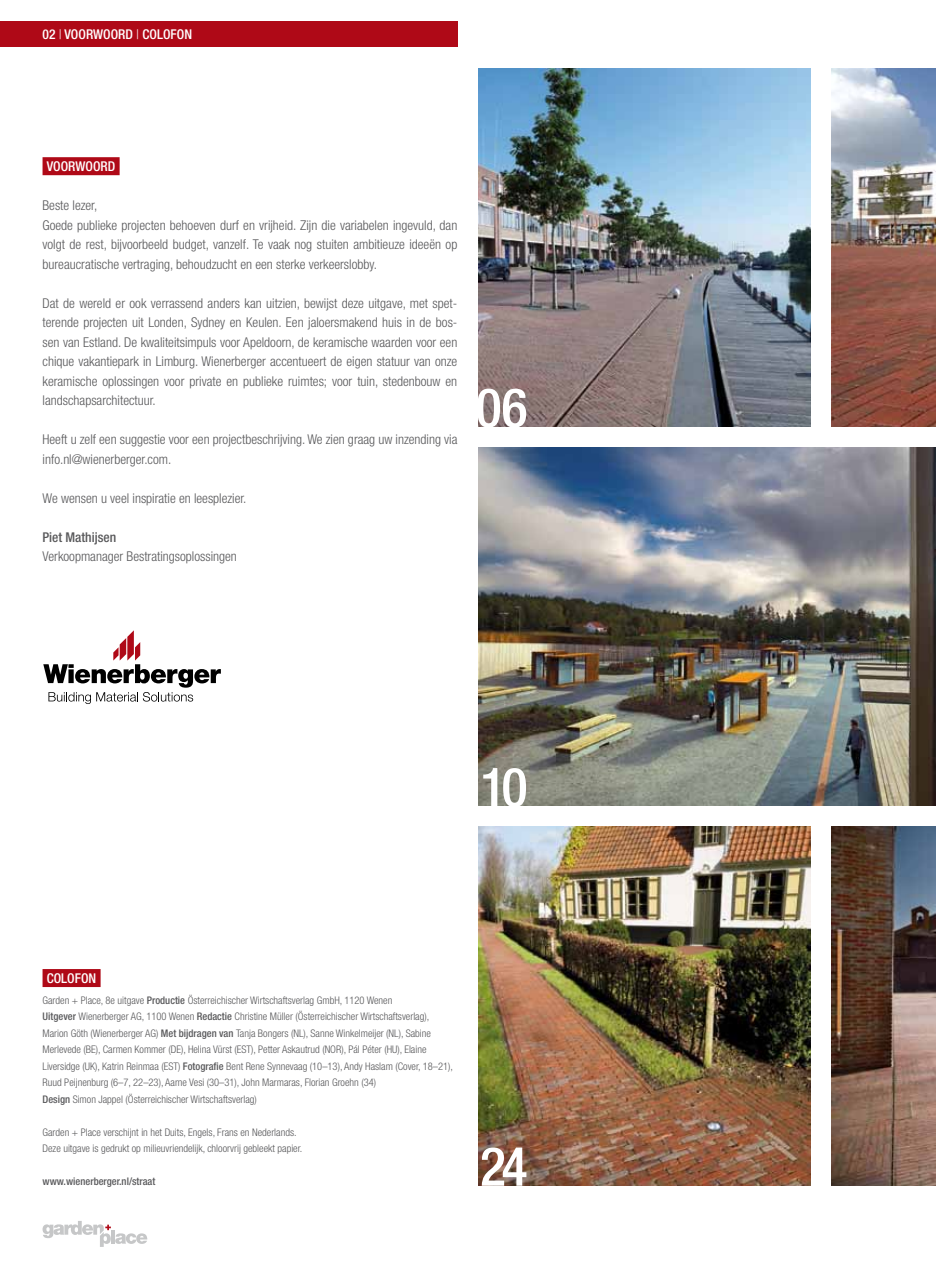
<style>
.page{position:relative;width:936px;height:1263px;background:#fff}
.page>*{position:absolute;margin:0;border:0;box-sizing:border-box;transform-origin:0 0}
.t1{font:500 condensed 54px "Helvetica Neue LT Pro";color:#fff}
.t2{font:300 condensed 13.5px/19.5px "Helvetica Neue LT Pro";color:#58585a}
.t3{font:500 condensed 13.5px "Helvetica Neue LT Pro";color:#fff}
.t4{font:500 condensed 13.5px "Helvetica Neue LT Pro";color:#58585a}
.t5{font:300 condensed 10.5px/16.5px "Helvetica Neue LT Pro";color:#58585a}
.t6{font:500 condensed 10.5px "Helvetica Neue LT Pro";color:#58585a}
.s1{font-weight:300}
.s2{font-weight:500}
</style>
<div class="page">
<div style="left:0;top:21px;width:457px;height:26px;background:#af0917"></div>
<svg style="left:43px;top:1221px;width:104px;height:26px"></svg>
<img style="left:478px;top:68px;width:332px;height:358px">
<img style="left:831px;top:68px;width:104px;height:358px">
<img style="left:478px;top:447px;width:457px;height:359px">
<img style="left:831px;top:827px;width:104px;height:358px">
<img style="left:478px;top:827px;width:332px;height:358px">
<div style="left:43px;top:157px;width:77px;height:18px;background:#af0917"></div>
<div style="left:43px;top:969px;width:58px;height:18px;background:#af0917"></div>
<svg style="left:43px;top:630px;width:178px;height:74px"></svg>
<p class="t3" style="left:43px;top:27px;width:151px">02 <span class="s1">|</span> Voorwoord <span class="s1">|</span> Colofon</p>
<p class="t3" style="left:47px;top:158px;width:70px">Voorwoord</p>
<p class="t2" style="left:43px;top:195px;width:416px">Beste lezer,<br>Goede publieke projecten behoeven durf en vrijheid. Zijn die variabelen ingevuld, dan volgt de rest, bijvoorbeeld budget, vanzelf. Te vaak nog stuiten ambitieuze ideeën op bureaucratische vertraging, behoudzucht en een sterke verkeerslobby.</p>
<p class="t2" style="left:43px;top:293px;width:416px;text-align:justify">Dat de wereld er ook verrassend anders kan uitzien, bewijst deze uitgave, met spet&shy;terende projecten uit Londen, Sydney en Keulen. Een jaloersmakend huis in de bos&shy;sen van Estland. De kwaliteitsimpuls voor Apeldoorn, de keramische waarden voor een chique vakantiepark in Limburg. Wienerberger accentueert de eigen statuur van onze keramische oplossingen voor private en publieke ruimtes; voor tuin, stedenbouw en landschapsarchitectuur.</p>
<p class="t2" style="left:43px;top:429px;width:416px">Heeft u zelf een suggestie voor een projectbeschrijving. We zien graag uw inzending via info.nl@wienerberger.com.</p>
<p class="t2" style="left:43px;top:488px;width:205px">We wensen u veel inspiratie en leesplezier.</p>
<p class="t4" style="left:43px;top:529px;width:75px">Piet Mathijsen</p>
<p class="t2" style="left:43px;top:546px;width:196px">Verkoopmanager Bestratingsoplossingen</p>
<h1 class="t1" style="left:475px;top:375px;width:53px">06</h1>
<h1 class="t1" style="left:480px;top:755px;width:49px">10</h1>
<p class="t3" style="left:47px;top:970px;width:51px">Colofon</p>
<p class="t5" style="left:43px;top:991px;width:412px">Garden + Place, 8e uitgave <span class="s2">Productie</span> Österreichischer Wirtschaftsverlag GmbH, 1120 Wenen<br><span class="s2">Uitgever</span> Wienerberger AG , 1100 Wenen <span class="s2">Redactie</span> Christine Müller (Österreichischer Wirtschaftsverlag), Marion Göth (Wienerberger AG) <span class="s2">Met bijdragen van</span> Tanja Bongers (NL), Sanne Winkelmeijer (NL), Sabine Merlevede (BE), Carmen Kommer (DE), Helina Vürst (EST), Petter Askautrud (NOR), Pál Péter (HU), Elaine Liversidge (UK), Katrin Reinmaa (EST) <span class="s2">Fotografie</span> Bent Rene Synnevaag (10–13), Andy Haslam (Cover, 18–21), Ruud Peijnenburg (6–7, 22–23), Aarne Vesi (30–31), John Marmaras, Florian Groehn (34)<br><span class="s2">Design</span> Simon Jappel (Österreichischer Wirtschaftsverlag)</p>
<p class="t5" style="left:43px;top:1123px;width:261px">Garden + Place verschijnt in het Duits, Engels, Frans en Nederlands.<br>Deze uitgave is gedrukt op milieuvriendelijk, chloorvrij gebleekt papier.</p>
<p class="t6" style="left:43px;top:1175px;width:114px">www.wienerberger.nl/straat</p>
<h1 class="t1" style="left:480px;top:1134px;width:49px">24</h1>
</div>
